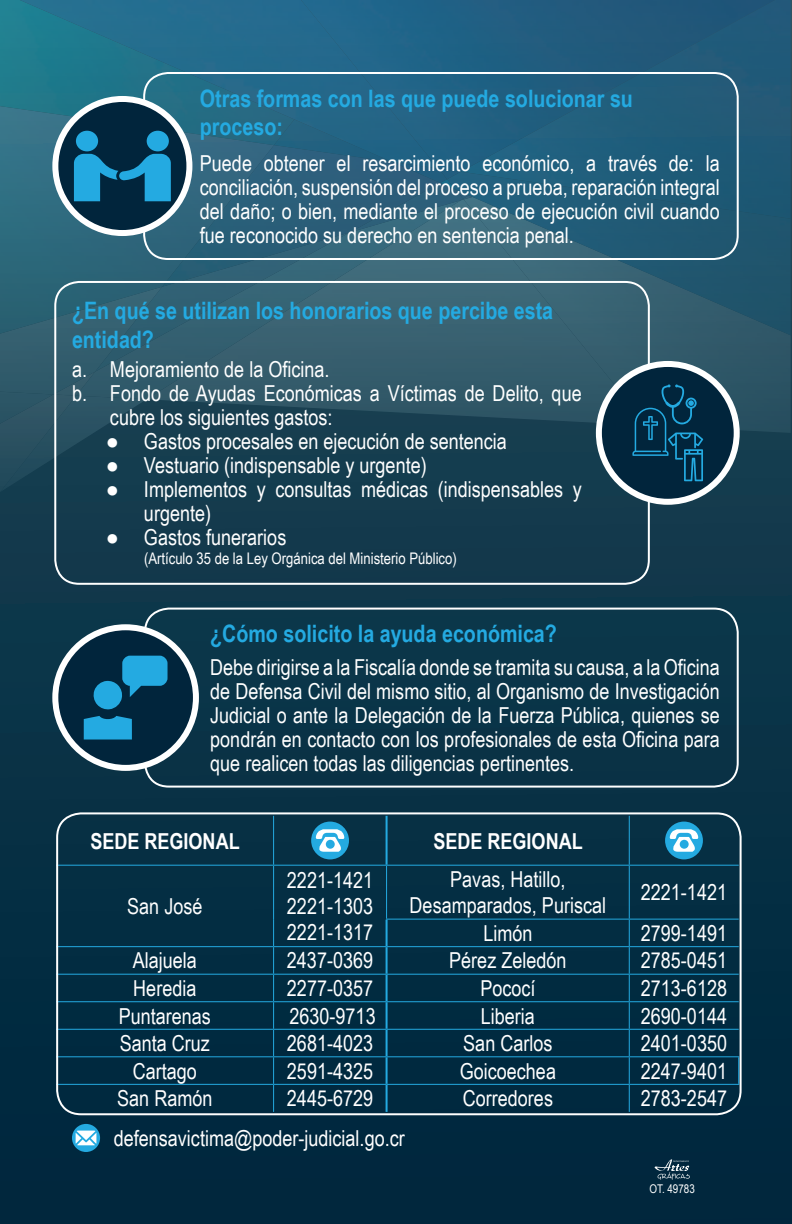
<style>
.page{position:relative;width:792px;height:1224px;background:#fff}
.page>*{position:absolute;margin:0;border:0;box-sizing:border-box;transform-origin:0 0}
.t1{font:700 24px/28.8px "Arial Narrow";color:#24aae1}
.t2{font:22px/24px "Arial Narrow";color:#fff;text-align:justify}
.t3{font:700 22px "Arial Narrow";color:#fff}
.t4{font:16px "Arial Narrow";color:#fff}
.t5{font:12px "Arial Narrow";color:#fff}
</style>
<div class="page">
<div style="left:0;top:0;width:792px;height:1224px;background:linear-gradient(to right,#083145,#083146)"></div>
<img style="left:53px;top:394px;width:23px;height:2px">
<img style="left:147px;top:335px;width:317px;height:90px">
<img style="left:0;top:396px;width:147px;height:96px">
<img style="left:76px;top:232px;width:385px;height:167px">
<img style="left:440px;top:200px;width:7px;height:32px">
<div style="left:0;top:394px;width:53px;height:30px;background:#2c5565"></div>
<div style="left:0;top:334px;width:162px;height:60px;background:#305b6b"></div>
<img style="left:95px;top:287px;width:255px;height:85px">
<img style="left:0;top:169px;width:274px;height:165px">
<img style="left:162px;top:169px;width:278px;height:118px">
<img style="left:392px;top:172px;width:48px;height:11px">
<img style="left:0;top:0;width:294px;height:169px">
<img style="left:464px;top:335px;width:327px;height:98px">
<svg style="left:440px;top:179px;width:7px;height:21px"></svg>
<img style="left:447px;top:179px;width:344px;height:156px">
<img style="left:461px;top:172px;width:330px;height:47px">
<img style="left:438px;top:172px;width:23px;height:7px">
<img style="left:294px;top:0;width:497px;height:172px">
<hr style="left:273px;top:816px;width:1px;height:49px;background:#24aae1">
<hr style="left:386px;top:816px;width:2px;height:49px;background:#24aae1">
<hr style="left:629px;top:816px;width:1px;height:49px;background:#24aae1">
<hr style="left:56px;top:865px;width:218px;height:1px;background:#24aae1">
<hr style="left:273px;top:866px;width:1px;height:53px;background:#24aae1">
<hr style="left:274px;top:865px;width:113px;height:1px;background:#24aae1">
<hr style="left:386px;top:866px;width:1px;height:53px;background:#24aae1">
<hr style="left:387px;top:865px;width:242px;height:1px;background:#24aae1">
<hr style="left:629px;top:866px;width:1px;height:53px;background:#24aae1">
<hr style="left:629px;top:865px;width:110px;height:1px;background:#24aae1">
<hr style="left:386px;top:920px;width:2px;height:26px;background:#24aae1">
<hr style="left:386px;top:919px;width:243px;height:1px;background:#24aae1">
<hr style="left:629px;top:919px;width:110px;height:1px;background:#24aae1">
<hr style="left:56px;top:946px;width:218px;height:1px;background:#24aae1">
<hr style="left:56px;top:974px;width:218px;height:1px;background:#24aae1">
<hr style="left:274px;top:946px;width:113px;height:1px;background:#24aae1">
<hr style="left:274px;top:974px;width:113px;height:1px;background:#24aae1">
<hr style="left:386px;top:947px;width:2px;height:27px;background:#24aae1">
<hr style="left:386px;top:975px;width:2px;height:26px;background:#24aae1">
<hr style="left:387px;top:946px;width:242px;height:1px;background:#24aae1">
<hr style="left:387px;top:974px;width:242px;height:1px;background:#24aae1">
<hr style="left:629px;top:946px;width:110px;height:1px;background:#24aae1">
<hr style="left:629px;top:974px;width:110px;height:1px;background:#24aae1">
<hr style="left:56px;top:1001px;width:218px;height:1px;background:#24aae1">
<hr style="left:274px;top:1001px;width:113px;height:1px;background:#24aae1">
<hr style="left:386px;top:1002px;width:2px;height:27px;background:#24aae1">
<hr style="left:387px;top:1001px;width:242px;height:1px;background:#24aae1">
<hr style="left:629px;top:1001px;width:110px;height:1px;background:#24aae1">
<hr style="left:56px;top:1029px;width:218px;height:1px;background:#24aae1">
<hr style="left:274px;top:1029px;width:113px;height:1px;background:#24aae1">
<hr style="left:386px;top:1030px;width:2px;height:26px;background:#24aae1">
<hr style="left:387px;top:1029px;width:242px;height:1px;background:#24aae1">
<hr style="left:629px;top:1029px;width:110px;height:1px;background:#24aae1">
<hr style="left:56px;top:1056px;width:218px;height:1px;background:#24aae1">
<hr style="left:274px;top:1056px;width:113px;height:1px;background:#24aae1">
<hr style="left:386px;top:1057px;width:2px;height:27px;background:#24aae1">
<hr style="left:387px;top:1056px;width:242px;height:1px;background:#24aae1">
<hr style="left:629px;top:1056px;width:110px;height:1px;background:#24aae1">
<svg style="left:738px;top:1057px;width:1px;height:27px"></svg>
<hr style="left:56px;top:1084px;width:218px;height:1px;background:#24aae1">
<svg style="left:273px;top:919px;width:1px;height:193px"></svg>
<hr style="left:274px;top:1084px;width:113px;height:1px;background:#24aae1">
<hr style="left:386px;top:1085px;width:2px;height:27px;background:#24aae1">
<hr style="left:387px;top:1084px;width:242px;height:1px;background:#24aae1">
<svg style="left:629px;top:920px;width:1px;height:192px"></svg>
<hr style="left:629px;top:1084px;width:110px;height:1px;background:#24aae1">
<div style="left:311px;top:822px;width:38px;height:37px;background:#24aae1;border-radius:50%"></div>
<svg style="left:315px;top:829px;width:30px;height:23px"></svg>
<div style="left:665px;top:822px;width:38px;height:37px;background:#24aae1;border-radius:50%"></div>
<svg style="left:669px;top:829px;width:30px;height:23px"></svg>
<div style="left:54px;top:281px;width:596px;height:304px;border:2px solid #fff;border-radius:24px"></div>
<div style="left:599px;top:364px;width:138px;height:138px;background:#01253c;border-radius:50%"></div>
<div style="left:596px;top:361px;width:144px;height:144px;border:6px solid #fff;border-radius:50%"></div>
<svg style="left:632px;top:384px;width:71px;height:97px"></svg>
<div style="left:144px;top:608px;width:595px;height:180px;border:2px solid #fff;border-radius:24px"></div>
<div style="left:55px;top:627px;width:141px;height:141px;background:#01253c;border-radius:50%"></div>
<div style="left:52px;top:624px;width:147px;height:147px;border:6px solid #fff;border-radius:50%"></div>
<div style="left:122px;top:656px;width:46px;height:30px;background:#24aae1;border-radius:8px"></div>
<svg style="left:84px;top:716px;width:48px;height:24px"></svg>
<svg style="left:93px;top:681px;width:29px;height:29px"></svg>
<div style="left:56px;top:812px;width:686px;height:303px;border:2px solid #fff;border-radius:24px"></div>
<svg style="left:654px;top:1159px;width:36px;height:21px"></svg>
<svg style="left:72px;top:1124px;width:28px;height:28px"></svg>
<svg style="left:76px;top:1131px;width:20px;height:14px"></svg>
<div style="left:143px;top:72px;width:596px;height:188px;border:2px solid #fff;border-radius:24px"></div>
<div style="left:55px;top:99px;width:134px;height:134px;background:#01253c;border-radius:50%"></div>
<div style="left:52px;top:96px;width:140px;height:140px;border:6px solid #fff;border-radius:50%"></div>
<svg style="left:74px;top:131px;width:97px;height:70px"></svg>
<p class="t1" style="left:200px;top:83px;width:435px">Otras formas con las que puede solucionar su proceso:</p>
<p class="t2" style="left:200px;top:150px;width:521px">Puede obtener el resarcimiento económico, a través de: la conciliación, suspensión del proceso a prueba, reparación integral del daño; o bien, mediante el proceso de ejecución civil cuando fue reconocido su derecho en sentencia penal.</p>
<p class="t1" style="left:72px;top:295px;width:483px">¿En qué se utilizan los honorarios que percibe esta entidad?</p>
<p class="t2" style="left:72px;top:357px;width:259px">a. Mejoramiento de la Oficina.</p>
<p class="t2" style="left:72px;top:381px;width:511px">b. Fondo de Ayudas Económicas a Víctimas de Delito, que</p>
<p class="t2" style="left:110px;top:405px;width:224px">cubre los siguientes gastos:</p>
<p class="t2" style="left:106px;top:429px;width:403px">● Gastos procesales en ejecución de sentencia</p>
<p class="t2" style="left:106px;top:453px;width:322px">● Vestuario (indispensable y urgente)</p>
<p class="t2" style="left:144px;top:477px;width:439px;text-indent:-38px">● Implementos y consultas médicas (indispensables y urgente)</p>
<p class="t2" style="left:106px;top:525px;width:182px">● Gastos funerarios</p>
<p class="t4" style="left:144px;top:547px;width:314px">(Artículo 35 de la Ley Orgánica del Ministerio Público)</p>
<p class="t1" style="left:210px;top:618px;width:348px">¿Cómo solicito la ayuda económica?</p>
<p class="t2" style="left:210px;top:654px;width:511px">Debe dirigirse a la Fiscalía donde se tramita su causa, a la Oficina de Defensa Civil del mismo sitio, al Organismo de Investigación Judicial o ante la Delegación de la Fuerza Pública, quienes se pondrán en contacto con los profesionales de esta Oficina para que realicen todas las diligencias pertinentes.</p>
<p class="t3" style="left:90px;top:824px;width:151px">SEDE REGIONAL</p>
<p class="t3" style="left:433px;top:824px;width:151px">SEDE REGIONAL</p>
<p class="t2" style="left:127px;top:893px;width:77px">San José</p>
<p class="t2" style="left:287px;top:866px;width:88px;line-height:26.4px">2221-1421<br>2221-1303<br>2221-1317</p>
<p class="t2" style="left:410px;top:865px;width:198px;line-height:26.4px;text-align:center">Pavas, Hatillo,<br>Desamparados, Puriscal</p>
<p class="t2" style="left:641px;top:880px;width:88px">2221-1421</p>
<p class="t2" style="left:483px;top:920px;width:51px">Limón</p>
<p class="t2" style="left:641px;top:920px;width:88px">2799-1491</p>
<p class="t2" style="left:133px;top:948px;width:66px">Alajuela</p>
<p class="t2" style="left:287px;top:948px;width:88px">2437-0369</p>
<p class="t2" style="left:449px;top:948px;width:119px">Pérez Zeledón</p>
<p class="t2" style="left:641px;top:948px;width:88px">2785-0451</p>
<p class="t2" style="left:133px;top:975px;width:65px">Heredia</p>
<p class="t2" style="left:287px;top:975px;width:88px">2277-0357</p>
<p class="t2" style="left:480px;top:975px;width:57px">Pococí</p>
<p class="t2" style="left:641px;top:975px;width:88px">2713-6128</p>
<p class="t2" style="left:119px;top:1003px;width:94px">Puntarenas</p>
<p class="t2" style="left:289px;top:1003px;width:88px">2630-9713</p>
<p class="t2" style="left:481px;top:1003px;width:56px">Liberia</p>
<p class="t2" style="left:641px;top:1003px;width:88px">2690-0144</p>
<p class="t2" style="left:120px;top:1031px;width:92px">Santa Cruz</p>
<p class="t2" style="left:287px;top:1031px;width:88px">2681-4023</p>
<p class="t2" style="left:463px;top:1031px;width:91px">San Carlos</p>
<p class="t2" style="left:641px;top:1031px;width:88px">2401-0350</p>
<p class="t2" style="left:133px;top:1058px;width:66px">Cartago</p>
<p class="t2" style="left:287px;top:1058px;width:88px">2591-4325</p>
<p class="t2" style="left:460px;top:1058px;width:98px">Goicoechea</p>
<p class="t2" style="left:641px;top:1058px;width:88px">2247-9401</p>
<p class="t2" style="left:117px;top:1086px;width:97px">San Ramón</p>
<p class="t2" style="left:287px;top:1086px;width:88px">2445-6729</p>
<p class="t2" style="left:463px;top:1086px;width:92px">Corredores</p>
<p class="t2" style="left:641px;top:1086px;width:88px">2783-2547</p>
<p class="t2" style="left:114px;top:1125px;width:293px">defensavictima@poder-judicial.go.cr</p>
<p class="t5" style="left:649px;top:1180px;width:47px">OT. 49783</p>
</div>
